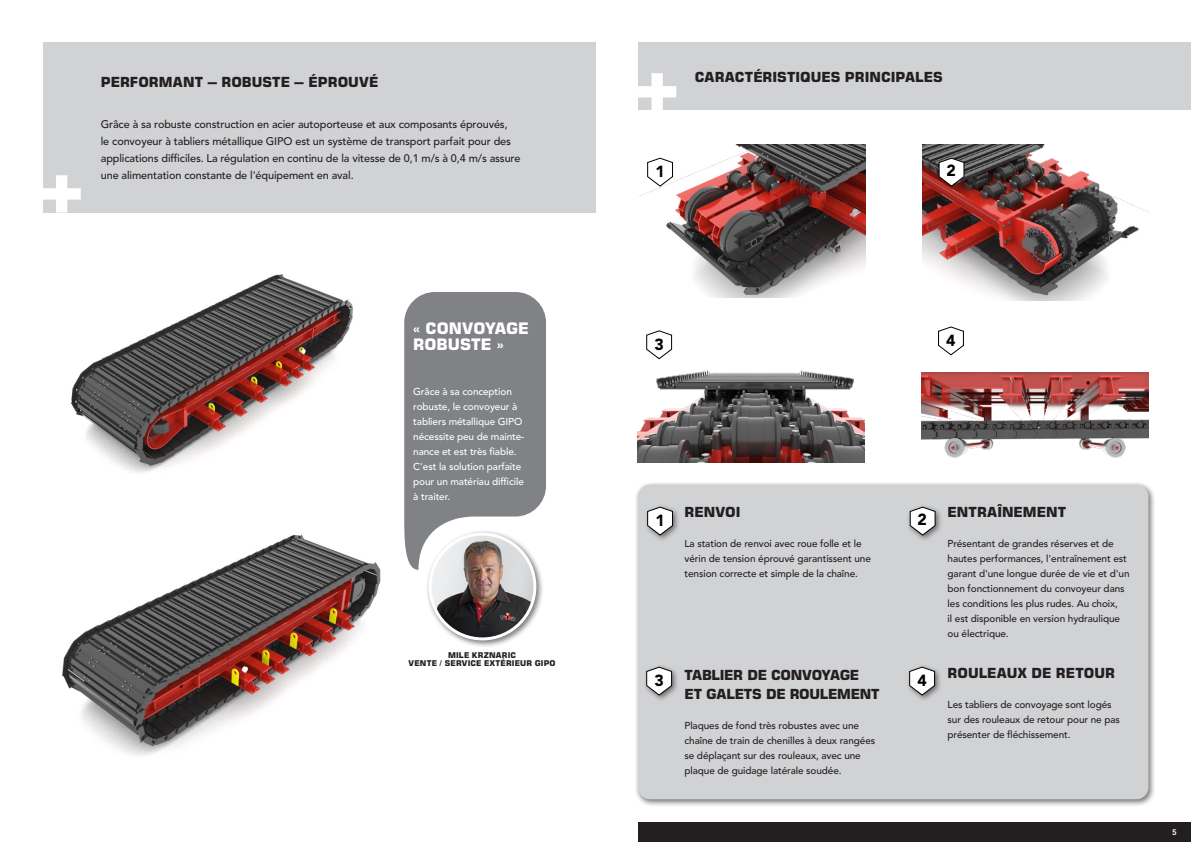
<style>
.page{position:relative;width:1191px;height:842px;background:#fff}
.page>*{position:absolute;margin:0;border:0;box-sizing:border-box;transform-origin:0 0}
.t1{font:700 16px/16px "Eurostile LT Pro";letter-spacing:-.005em;color:#fff}
.t2{font:900 16px "Avenir LT Pro";color:#000}
.t3{font:700 14px/19px "Eurostile LT Pro";letter-spacing:-.005em;color:#231f20}
.t4{font:500 11px/17px "Avenir LT Pro";letter-spacing:-.01em;color:#231f20}
.t5{font:500 10px/15px "Avenir LT Pro";letter-spacing:-.01em;color:#231f20}
.t6{font:500 10px/15px "Avenir LT Pro";letter-spacing:-.01em;color:#fff}
.t7{font:700 8px "Eurostile LT Pro";letter-spacing:.02em;color:#231f20}
.t8{font:800 8px "Avenir LT Pro";color:#fff}
</style>
<div class="page">
<div style="left:634px;top:481px;width:522px;height:326px;background:#231f20;opacity:.6"></div>
<div style="left:638px;top:485px;width:510px;height:314px;background:#d1d2d4;border-radius:12px"></div>
<svg style="left:404px;top:292px;width:142px;height:278px;background:#888a8c"></svg>
<div style="left:425px;top:529px;width:118px;height:119px;background:#231f20;opacity:.6"></div>
<img style="left:430px;top:535px;width:105px;height:104px">
<div style="left:428px;top:533px;width:108px;height:107px;border:3px solid #fff;border-radius:50%"></div>
<div style="left:638px;top:822px;width:553px;height:20px;background:#231f20"></div>
<div style="left:43px;top:42px;width:552px;height:171px;background:#d1d2d4"></div>
<svg style="left:43px;top:175px;width:38px;height:38px"></svg>
<img style="left:71px;top:274px;width:282px;height:199px">
<img style="left:62px;top:534px;width:319px;height:222px">
<img style="left:638px;top:145px;width:227px;height:153px">
<img style="left:638px;top:335px;width:226px;height:128px">
<img style="left:922px;top:372px;width:226px;height:86px">
<img style="left:922px;top:145px;width:226px;height:155px">
<svg style="left:646px;top:330px;width:26px;height:29px"></svg>
<div style="left:643px;top:664px;width:36px;height:38px;background:#231f20;opacity:.6"></div>
<svg style="left:646px;top:666px;width:26px;height:30px"></svg>
<svg style="left:938px;top:326px;width:26px;height:29px"></svg>
<div style="left:906px;top:664px;width:36px;height:38px;background:#231f20;opacity:.6"></div>
<svg style="left:909px;top:666px;width:26px;height:30px"></svg>
<svg style="left:938px;top:158px;width:26px;height:29px"></svg>
<div style="left:906px;top:504px;width:36px;height:38px;background:#231f20;opacity:.6"></div>
<svg style="left:909px;top:506px;width:26px;height:30px"></svg>
<svg style="left:647px;top:158px;width:26px;height:29px"></svg>
<div style="left:644px;top:504px;width:36px;height:38px;background:#231f20;opacity:.6"></div>
<svg style="left:647px;top:506px;width:26px;height:30px"></svg>
<div style="left:638px;top:43px;width:553px;height:67px;background:#d1d2d4"></div>
<svg style="left:638px;top:73px;width:38px;height:37px"></svg>
<p class="t3" style="left:101px;top:72px;width:279px">PERFORMANT – ROBUSTE – ÉPROUVÉ</p>
<p class="t4" style="left:101px;top:115px;width:421px">Grâce à sa robuste construction en acier autoporteuse et aux composants éprouvés,<br>le convoyeur à tabliers métallique GIPO est un système de transport parfait pour des applications difficiles. La régulation en continu de la vitesse de 0,1 m/s à 0,4 m/s assure une alimentation constante de l'équipement en aval.</p>
<p class="t1" style="left:413px;top:320px;width:117px">« CONVOYAGE<br>ROBUSTE »</p>
<p class="t6" style="left:413px;top:385px;width:113px">Grâce à sa conception robuste, le convoyeur à tabliers métallique GIPO nécessite peu de mainte&shy;nance et est très fiable.<br>C'est la solution parfaite pour un matériau difficile à traiter.</p>
<p class="t7" style="left:448px;top:650px;width:70px">MILE KRZNARIC</p>
<p class="t7" style="left:408px;top:658px;width:148px">VENTE / SERVICE EXTÉRIEUR GIPO</p>
<p class="t2" style="left:655px;top:162px;width:11px">1</p>
<p class="t3" style="left:694px;top:67px;width:250px">CARACTÉRISTIQUES PRINCIPALES</p>
<p class="t2" style="left:946px;top:161px;width:11px">2</p>
<p class="t2" style="left:654px;top:335px;width:11px">3</p>
<p class="t2" style="left:946px;top:331px;width:11px">4</p>
<p class="t2" style="left:655px;top:511px;width:11px">1</p>
<p class="t3" style="left:684px;top:502px;width:57px">RENVOI</p>
<p class="t5" style="left:684px;top:536px;width:188px">La station de renvoi avec roue folle et le vérin de tension éprouvé garantissent une tension correcte et simple de la chaîne.</p>
<p class="t2" style="left:654px;top:671px;width:11px">3</p>
<p class="t3" style="left:684px;top:666px;width:196px">TABLIER DE CONVOYAGE<br>ET GALETS DE ROULEMENT</p>
<p class="t5" style="left:684px;top:719px;width:192px">Plaques de fond très robustes avec une chaîne de train de chenilles à deux rangées se déplaçant sur des rouleaux, avec une plaque de guidage latérale soudée.</p>
<p class="t2" style="left:917px;top:510px;width:11px">2</p>
<p class="t2" style="left:917px;top:671px;width:11px">4</p>
<p class="t3" style="left:947px;top:502px;width:120px">ENTRAÎNEMENT</p>
<p class="t5" style="left:947px;top:536px;width:183px">Présentant de grandes réserves et de hautes performances, l'entraînement est garant d'une longue durée de vie et d'un bon fonctionnement du convoyeur dans les conditions les plus rudes. Au choix,<br>il est disponible en version hydraulique ou électrique.</p>
<p class="t3" style="left:947px;top:663px;width:169px">ROULEAUX DE RETOUR</p>
<p class="t5" style="left:947px;top:697px;width:174px">Les tabliers de convoyage sont logés sur des rouleaux de retour pour ne pas présenter de fléchissement.</p>
<p class="t8" style="left:1172px;top:827px;width:6px">5</p>
</div>
